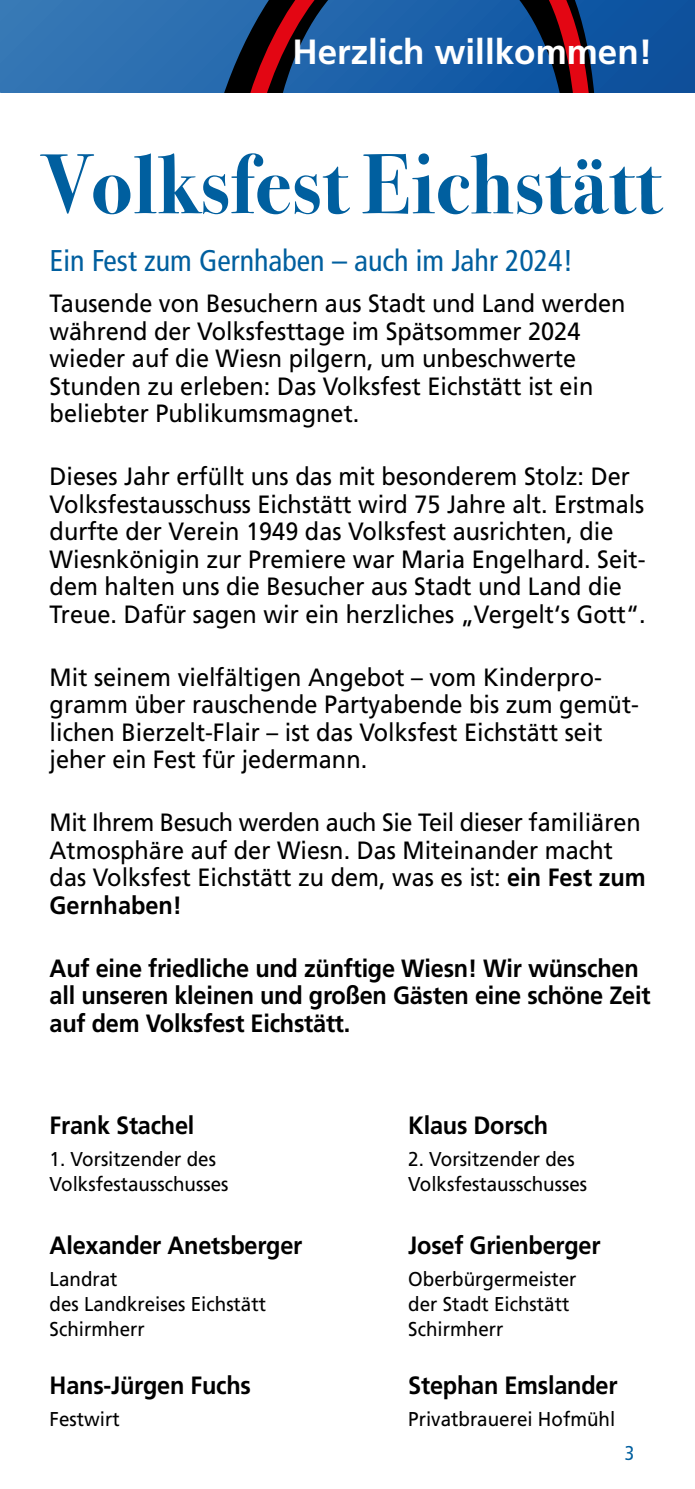
<style>
.page{position:relative;width:695px;height:1489px;background:#fff}
.page>*{position:absolute;margin:0;border:0;box-sizing:border-box;transform-origin:0 0}
.t1{font:700 85px "Bodoni Svty Two ITCTT";letter-spacing:.015em;color:#005f9f;scale:.95 1}
.t2{font:700 35px "Frutiger LT Pro";color:#fff}
.t3{font:condensed 30px "Frutiger LT Pro";color:#005f9f}
.t4{font:25px/27.5px "Frutiger LT Pro";color:#000;scale:.94 1}
.t5{font:700 25px/27.5px "Frutiger LT Pro";letter-spacing:-.01em;color:#000;scale:.94 1}
.t6{font:20px/25px "Frutiger LT Pro";color:#000;scale:.94 1}
.t7{font:condensed 20px "Frutiger LT Pro";color:#005f9f}
.s1{font-weight:700}
</style>
<div class="page">
<svg style="left:0;top:0;width:694px;height:92px;background:#265692"></svg>
<h2 class="t2" style="left:292px;top:31px;width:361px">Herzlich willkommen!</h2>
<h1 class="t1" style="left:44px;top:114px;width:650px">Volksfest Eichstätt</h1>
<p class="t3" style="left:50px;top:243px;width:525px">Ein Fest zum Gernhaben – auch im Jahr 2024!</p>
<p class="t4" style="left:50px;top:290px;width:614px">Tausende von Besuchern aus Stadt und Land werden während der Volksfesttage im Spätsommer 2024 wieder auf die Wiesn pilgern, um unbeschwerte Stunden zu erleben: Das Volksfest Eichstätt ist ein beliebter Publikumsmagnet.</p>
<p class="t4" style="left:50px;top:463px;width:635px">Dieses Jahr erfüllt uns das mit besonderem Stolz: Der Volksfestausschuss Eichstätt wird 75 Jahre alt. Erstmals durfte der Verein 1949 das Volksfest ausrichten, die Wiesnkönigin zur Premiere war Maria Engelhard. Seit&shy;dem halten uns die Besucher aus Stadt und Land die Treue. Dafür sagen wir ein herzliches „Vergelt‘s Gott“.</p>
<p class="t4" style="left:50px;top:663px;width:628px">Mit seinem vielfältigen Angebot – vom Kinderpro&shy;gramm über rauschende Partyabende bis zum gemüt&shy;lichen Bierzelt-Flair – ist das Volksfest Eichstätt seit jeher ein Fest für jedermann.</p>
<p class="t4" style="left:50px;top:809px;width:635px">Mit Ihrem Besuch werden auch Sie Teil dieser familiären Atmosphäre auf der Wiesn. Das Miteinander macht das Volksfest Eichstätt zu dem, was es ist: <span class="s1">ein Fest zum Gernhaben!</span></p>
<p class="t5" style="left:50px;top:954px;width:640px">Auf eine friedliche und zünftige Wiesn! Wir wünschen all unseren kleinen und großen Gästen eine schöne Zeit auf dem Volksfest Eichstätt.</p>
<p class="t5" style="left:50px;top:1111px;width:155px">Frank Stachel</p>
<p class="t6" style="left:50px;top:1146px;width:192px">1. Vorsitzender des<br>Volksfestausschusses</p>
<p class="t5" style="left:50px;top:1231px;width:270px">Alexander Anetsberger</p>
<p class="t6" style="left:50px;top:1266px;width:232px">Landrat<br>des Landkreises Eichstätt<br>Schirmherr</p>
<p class="t5" style="left:50px;top:1371px;width:216px">Hans-Jürgen Fuchs</p>
<p class="t6" style="left:50px;top:1406px;width:76px">Festwirt</p>
<p class="t5" style="left:408px;top:1111px;width:150px">Klaus Dorsch</p>
<p class="t6" style="left:408px;top:1146px;width:192px">2. Vorsitzender des<br>Volksfestausschusses</p>
<p class="t5" style="left:408px;top:1231px;width:206px">Josef Grienberger</p>
<p class="t6" style="left:408px;top:1266px;width:180px">Oberbürgermeister der Stadt Eichstätt<br>Schirmherr</p>
<p class="t5" style="left:408px;top:1371px;width:224px">Stephan Emslander</p>
<p class="t6" style="left:408px;top:1406px;width:222px">Privatbrauerei Hofmühl</p>
<p class="t7" style="left:624px;top:1441px;width:11px">3</p>
</div>
